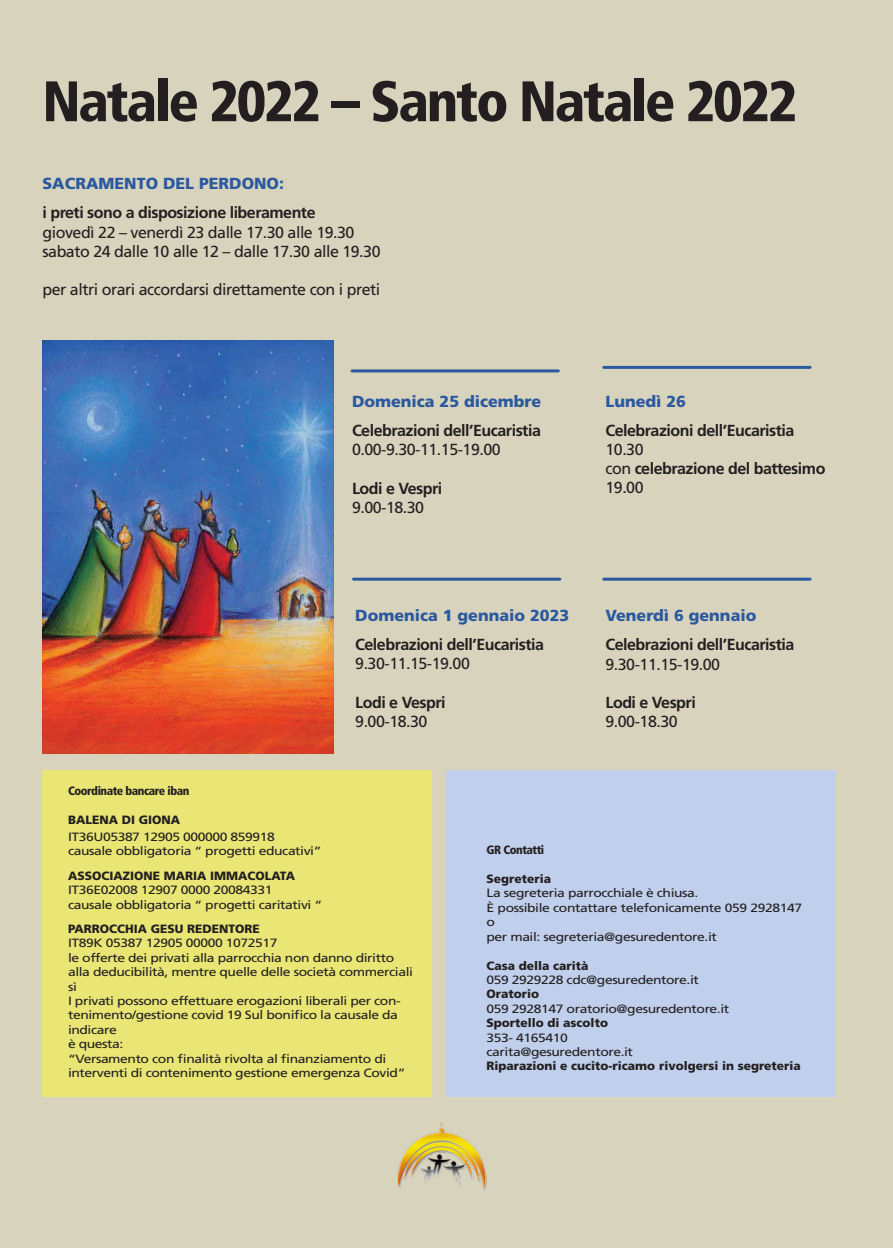
<style>
.page{position:relative;width:893px;height:1248px;background:#fff}
.page>*{position:absolute;margin:0;border:0;box-sizing:border-box;transform-origin:0 0}
.t1{font:900 condensed 57px "Frutiger LT Std";letter-spacing:-.04em;color:#231f20}
.t2{font:700 16px/19.2px "Frutiger LT Std";letter-spacing:-.03em;color:#231f20}
.t3{font:16px/19.2px "Frutiger LT Std";letter-spacing:-.03em;color:#231f20}
.t4{font:900 16px "Frutiger LT Std";color:#2a599f}
.t5{font:12px/14.4px "Frutiger LT Std";letter-spacing:-.03em;color:#231f20;scale:1.16 1}
.t6{font:900 12px "Frutiger LT Std";color:#231f20}
.t7{font:900 condensed 12px "Frutiger LT Std";letter-spacing:-.04em;color:#231f20}
.s1{font-weight:400}
</style>
<div class="page">
<div style="left:0;top:0;width:893px;height:1247px;background:#d8d3bd"></div>
<img style="left:43px;top:340px;width:291px;height:413px">
<hr style="left:604px;top:366px;width:206px;height:3px;background:#2a599f">
<hr style="left:352px;top:369px;width:206px;height:3px;background:#2a599f">
<hr style="left:353px;top:577px;width:207px;height:3px;background:#2a599f">
<hr style="left:604px;top:577px;width:206px;height:3px;background:#2a599f">
<img style="left:397px;top:1122px;width:90px;height:69px">
<div style="left:43px;top:770px;width:389px;height:327px;background:#e9e675"></div>
<div style="left:446px;top:770px;width:390px;height:327px;background:#c0cfeb"></div>
<h1 class="t1" style="left:43px;top:67px;width:756px">Natale 2022 – Santo Natale 2022</h1>
<h2 class="t4" style="left:43px;top:174px;width:243px">SACRAMENTO DEL PERDONO:</h2>
<h2 class="t2" style="left:43px;top:203px;width:275px">i preti sono a disposizione liberamente</h2>
<h2 class="t3" style="left:43px;top:222px;width:340px">giovedì 22 – venerdì 23 dalle 17.30 alle 19.30 sabato 24 dalle 10 alle 12 – dalle 17.30 alle 19.30</h2>
<h2 class="t3" style="left:43px;top:280px;width:339px">per altri orari accordarsi direttamente con i preti</h2>
<h2 class="t4" style="left:352px;top:391px;width:191px">Domenica 25 dicembre</h2>
<h2 class="t2" style="left:352px;top:421px;width:190px">Celebrazioni dell’Eucaristia</h2>
<h2 class="t3" style="left:352px;top:440px;width:150px">0.00-9.30-11.15-19.00</h2>
<h2 class="t2" style="left:352px;top:478px;width:92px">Lodi e Vespri</h2>
<h2 class="t3" style="left:352px;top:498px;width:74px">9.00-18.30</h2>
<h2 class="t4" style="left:605px;top:391px;width:82px">Lunedì 26</h2>
<h2 class="t2" style="left:605px;top:420px;width:190px">Celebrazioni dell’Eucaristia</h2>
<h2 class="t2" style="left:605px;top:440px;width:221px"><span class="s1">10.30<br>con</span> celebrazione del battesimo<br><span class="s1">19.00</span></h2>
<h2 class="t4" style="left:355px;top:605px;width:215px">Domenica 1 gennaio 2023</h2>
<h2 class="t2" style="left:355px;top:635px;width:190px">Celebrazioni dell’Eucaristia</h2>
<h2 class="t3" style="left:355px;top:654px;width:116px">9.30-11.15-19.00</h2>
<h2 class="t2" style="left:355px;top:692px;width:92px">Lodi e Vespri</h2>
<h2 class="t3" style="left:355px;top:712px;width:74px">9.00-18.30</h2>
<h2 class="t4" style="left:605px;top:605px;width:152px">Venerdì 6 gennaio</h2>
<h2 class="t2" style="left:605px;top:635px;width:190px">Celebrazioni dell’Eucaristia</h2>
<h2 class="t3" style="left:605px;top:654px;width:116px">9.30-11.15-19.00</h2>
<h2 class="t2" style="left:605px;top:692px;width:92px">Lodi e Vespri</h2>
<h2 class="t3" style="left:605px;top:712px;width:74px">9.00-18.30</h2>
<p class="t7" style="left:68px;top:783px;width:123px">Coordinate bancare iban</p>
<p class="t6" style="left:68px;top:812px;width:114px">BALENA DI GIONA</p>
<p class="t5" style="left:68px;top:829px;width:220px">IT36U05387 12905 000000 859918 causale obbligatoria “ progetti educativi”</p>
<p class="t6" style="left:68px;top:868px;width:229px">ASSOCIAZIONE MARIA IMMACOLATA</p>
<p class="t5" style="left:68px;top:882px;width:221px">IT36E02008 12907 0000 20084331<br>causale obbligatoria “ progetti caritativi “</p>
<p class="t6" style="left:68px;top:921px;width:193px">PARROCCHIA GESU REDENTORE</p>
<p class="t5" style="left:68px;top:935px;width:299px">IT89K 05387 12905 00000 1072517<br>le offerte dei privati alla parrocchia non danno diritto alla deducibilità, mentre quelle delle società commerciali sì<br>I privati possono effettuare erogazioni liberali per con&shy;tenimento/gestione covid 19 Sul bonifico la causale da indicare<br>è questa:<br>“Versamento con finalità rivolta al finanziamento di interventi di contenimento gestione emergenza Covid”</p>
<p class="t7" style="left:487px;top:842px;width:59px">GR Contatti</p>
<p class="t6" style="left:487px;top:871px;width:66px">Segreteria</p>
<p class="t5" style="left:487px;top:886px;width:274px">La segreteria parrocchiale è chiusa.<br>È possibile contattare telefonicamente 059 2928147 o<br>per mail: segreteria@gesuredentore.it</p>
<p class="t6" style="left:487px;top:957px;width:104px">Casa della carità</p>
<p class="t5" style="left:487px;top:972px;width:185px">059 2929228 cdc@gesuredentore.it</p>
<p class="t6" style="left:487px;top:986px;width:54px">Oratorio</p>
<p class="t5" style="left:487px;top:1001px;width:211px">059 2928147 oratorio@gesuredentore.it</p>
<p class="t6" style="left:487px;top:1015px;width:123px">Sportello di ascolto</p>
<p class="t5" style="left:487px;top:1030px;width:128px">353- 4165410 carita@gesuredentore.it</p>
<p class="t6" style="left:487px;top:1058px;width:316px">Riparazioni e cucito-ricamo rivolgersi in segreteria</p>
</div>
